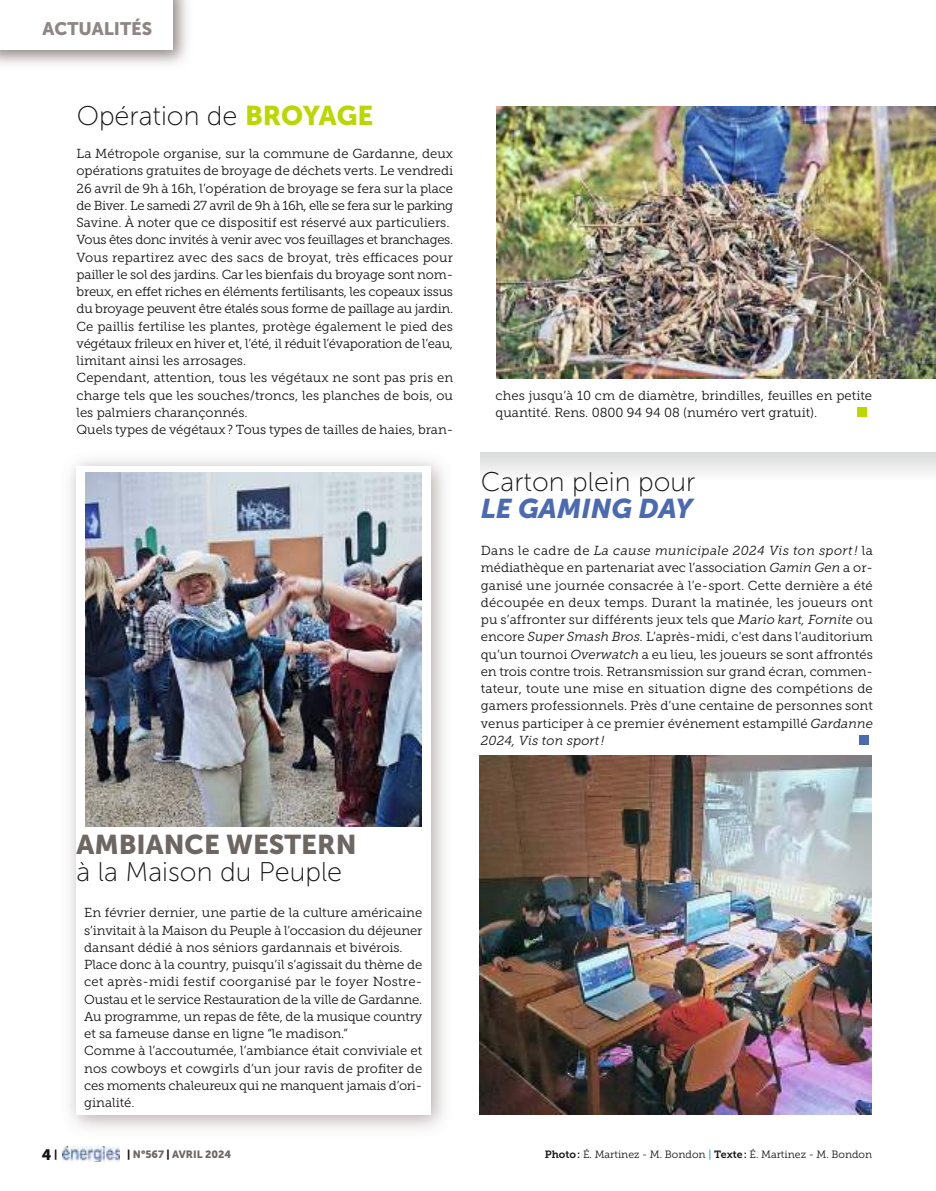
<style>
.page{position:relative;width:936px;height:1191px;background:#fff}
.page>*{position:absolute;margin:0;border:0;box-sizing:border-box;transform-origin:0 0}
.t1{font:27px "Museo Sans 100";color:#131313}
.t2{font:27px "Museo Sans 900";color:#6d6663}
.t3{font:italic 27px "Museo Sans 900";color:#4b6ab2}
.t4{font:18.9px "Museo Sans 900";color:#bbd700;scale:2.86 1}
.t5{font:18.9px "Museo Sans 900";color:#4b6ab2;scale:2.86 1}
.t6{font:18px "Museo Sans 900";color:#8d8685}
.t7{font:15px "Museo Sans 900";color:#131313}
.t8{font:13.05px/17.2px "Museo Slab 300";color:#131313}
.t9{font:10.5px "Museo Slab 300";color:#131313}
.t10{font:10.5px "Museo Sans 900";color:#6d6663}
.s1{font-family:"Museo Sans 900";color:#bbd700}
.s2{font-style:italic}
.s3{font-size:10.5px}
.s4{color:#131313}
.s5{font-family:"Museo Slab 700"}
.s6{font-family:"Museo Sans 700";color:#5aa7d6}
</style>
<div class="page">
<img style="left:62px;top:1146px;width:57px;height:16px">
<img style="left:85px;top:473px;width:336px;height:354px">
<img style="left:496px;top:106px;width:439px;height:272px">
<img style="left:479px;top:756px;width:392px;height:358px">
<h3 class="t6" style="left:43px;top:18px;width:111px">ACTUALITÉS</h3>
<h1 class="t1" style="left:77px;top:106px;width:298px">Opération de <span class="s1">BROYAGE</span></h1>
<p class="t8" style="left:77px;top:146px;width:378px">La Métropole organise, sur la commune de Gardanne, deux opérations gratuites de broyage de déchets verts. Le vendredi 26 avril de 9h à 16h, l’opération de broyage se fera sur la place de Biver. Le samedi 27 avril de 9h à 16h, elle se fera sur le parking Savine. À noter que ce dispositif est réservé aux particuliers.<br>Vous êtes donc invités à venir avec vos feuillages et branchages.<br>Vous repartirez avec des sacs de broyat, très efficaces pour pailler le sol des jardins. Car les bienfais du broyage sont nom&shy;breux, en effet riches en éléments fertilisants, les copeaux issus du broyage peuvent être étalés sous forme de paillage au jardin.<br>Ce paillis fertilise les plantes, protège également le pied des végétaux frileux en hiver et, l’été, il réduit l’évaporation de l’eau, limitant ainsi les arrosages.<br>Cependant, attention, tous les végétaux ne sont pas pris en charge tels que les souches/troncs, les planches de bois, ou les palmiers charançonnés.<br>Quels types de végétaux ? Tous types de tailles de haies, bran -</p>
<p class="t8" style="left:495px;top:388px;width:378px">ches jusqu’à 10 cm de diamètre, brindilles, feuilles en petite quantité. Rens. 0800 94 94 08 (numéro vert gratuit).</p>
<h2 class="t4" style="left:853px;top:399px;width:7px">ı</h2>
<h1 class="t1" style="left:481px;top:472px;width:216px">Carton plein pour</h1>
<h1 class="t3" style="left:481px;top:493px;width:213px">LE GAMING DAY</h1>
<p class="t8" style="left:481px;top:543px;width:393px;text-align:justify">Dans le cadre de <span class="s2">La cause municipale 2024 Vis ton sport !</span> la médiathèque en partenariat avec l’association <span class="s2">Gamin Gen</span> a or&shy;ganisé une journée consacrée à l’e-sport. Cette dernière a été découpée en deux temps. Durant la matinée, les joueurs ont pu s’affronter sur différents jeux tels que <span class="s2">Mario kart, Fornite</span> ou encore <span class="s2">Super Smash Bros.</span> L’après-midi, c’est dans l’auditorium qu’un tournoi <span class="s2">Overwatch</span> a eu lieu, les joueurs se sont affrontés en trois contre trois. Retransmission sur grand écran, commen&shy;tateur, toute une mise en situation digne des compétions de gamers profes sionnels. Près d’une centaine de personnes sont venus participer à ce premier événement estampillé <span class="s2">Gardanne 2024, Vis ton sport !</span></p>
<h2 class="t5" style="left:855px;top:727px;width:7px">ı</h2>
<h1 class="t2" style="left:77px;top:829px;width:281px">AMBIANCE WESTERN</h1>
<h1 class="t1" style="left:77px;top:862px;width:267px">à la Maison du Peuple</h1>
<p class="t8" style="left:84px;top:905px;width:339px">En février dernier, une partie de la culture américaine s’invitait à la Maison du Peuple à l’occasion du déjeuner dansant dédié à nos séniors gardannais et bivérois.<br>Place donc à la country, puisqu’il s’agissait du thème de cet après-midi festif coorganisé par le foyer Nostre-Oustau et le service Restauration de la ville de Gardanne.<br>Au programme, un repas de fête, de la musique country et sa fameuse danse en ligne “le madison.”<br>Comme à l’accoutumée, l’ambiance était conviviale et nos cowboys et cowgirls d’un jour ravis de profiter de ces moments chaleureux qui ne manquent jamais d’ori&shy;ginalité.</p>
<p class="t7" style="left:42px;top:1145px;width:17px">4 <span class="s3">|</span></p>
<p class="t10" style="left:127px;top:1148px;width:105px"><span class="s4">|</span> N°567 <span class="s4">|</span> AVRIL 2024</p>
<p class="t9" style="left:545px;top:1150px;width:329px"><span class="s5">Photo:</span> É. Martinez - M. Bondon <span class="s6">|</span> <span class="s5">Texte:</span> É. Martinez - M. Bondon</p>
</div>
